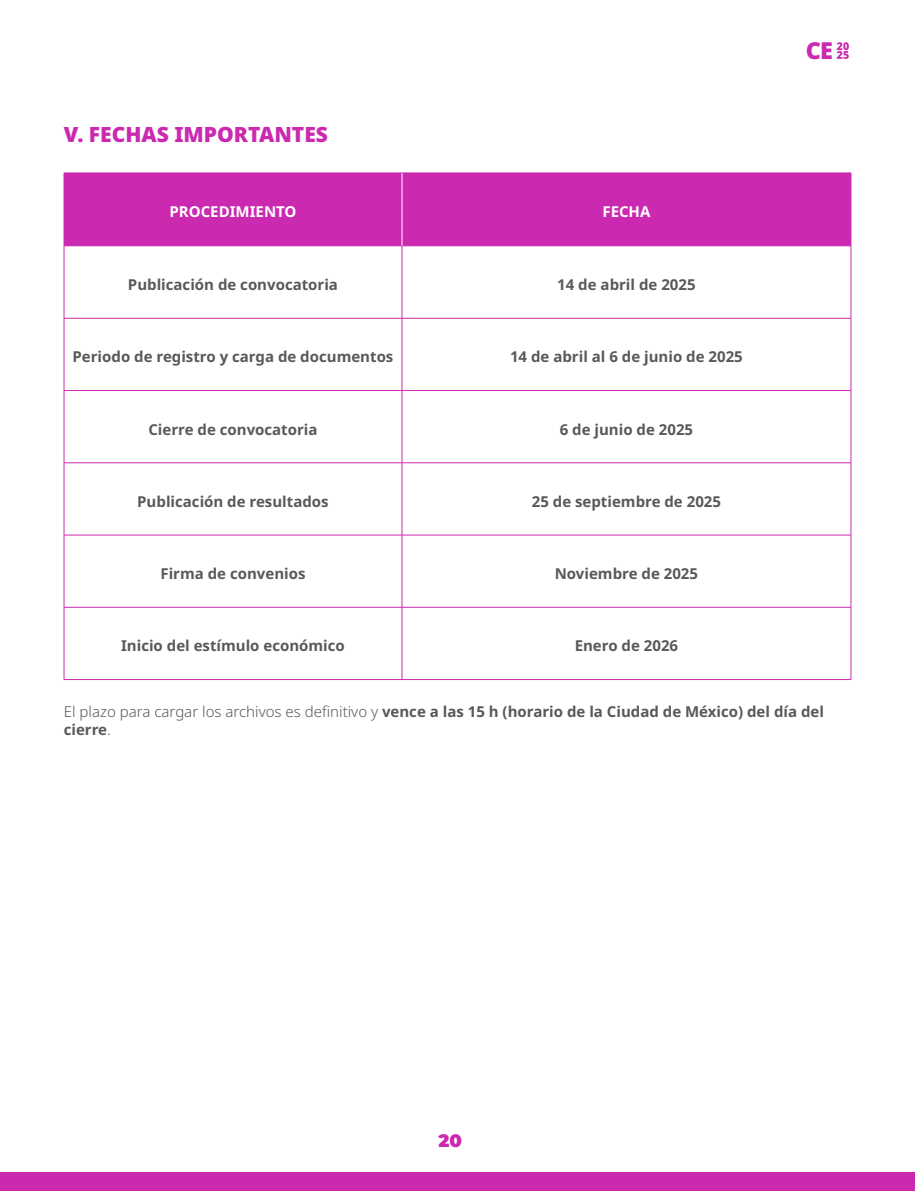
<style>
.page{position:relative;width:915px;height:1191px;background:#fff}
.page>*{position:absolute;margin:0;border:0;box-sizing:border-box;transform-origin:0 0}
.t1{font:900 23.25px "Noto Sans";color:#ca29b0}
.t2{font:900 21px "Noto Sans";color:#ca29b0}
.t3{font:900 18px "Montserrat";color:#ca29b0}
.t4{font:700 15px/18px "Noto Sans";color:#58595b}
.t5{font:700 15px "Noto Sans";color:#fff}
.s1{font-weight:300}
</style>
<div class="page">
<div style="left:0;top:1172px;width:914px;height:19px;background:#ca29b0"></div>
<svg style="left:836px;top:42px;width:12px;height:17px"></svg>
<div style="left:65px;top:174px;width:785px;height:71px;background:#ca29b0"></div>
<hr style="left:64px;top:173px;width:338px;height:1px;background:#ca29b0">
<hr style="left:64px;top:173px;width:1px;height:73px;background:#ca29b0">
<hr style="left:402px;top:173px;width:448px;height:1px;background:#ca29b0">
<hr style="left:850px;top:173px;width:1px;height:73px;background:#ca29b0">
<hr style="left:64px;top:245px;width:338px;height:1px;background:#ca29b0">
<hr style="left:64px;top:246px;width:1px;height:72px;background:#ca29b0">
<hr style="left:402px;top:245px;width:448px;height:1px;background:#ca29b0">
<hr style="left:401px;top:246px;width:1px;height:72px;background:#ca29b0">
<hr style="left:850px;top:246px;width:1px;height:72px;background:#ca29b0">
<hr style="left:64px;top:318px;width:338px;height:1px;background:#ca29b0">
<hr style="left:64px;top:318px;width:1px;height:72px;background:#ca29b0">
<hr style="left:402px;top:318px;width:448px;height:1px;background:#ca29b0">
<hr style="left:401px;top:318px;width:1px;height:72px;background:#ca29b0">
<hr style="left:850px;top:318px;width:1px;height:72px;background:#ca29b0">
<hr style="left:64px;top:390px;width:338px;height:1px;background:#ca29b0">
<hr style="left:64px;top:391px;width:1px;height:71px;background:#ca29b0">
<hr style="left:402px;top:390px;width:448px;height:1px;background:#ca29b0">
<hr style="left:401px;top:391px;width:1px;height:71px;background:#ca29b0">
<hr style="left:850px;top:391px;width:1px;height:71px;background:#ca29b0">
<hr style="left:64px;top:462px;width:338px;height:1px;background:#ca29b0">
<hr style="left:64px;top:463px;width:1px;height:72px;background:#ca29b0">
<hr style="left:402px;top:462px;width:448px;height:1px;background:#ca29b0">
<hr style="left:401px;top:463px;width:1px;height:72px;background:#ca29b0">
<hr style="left:850px;top:463px;width:1px;height:72px;background:#ca29b0">
<hr style="left:64px;top:535px;width:338px;height:1px;background:#ca29b0">
<hr style="left:64px;top:535px;width:1px;height:72px;background:#ca29b0">
<hr style="left:402px;top:535px;width:448px;height:1px;background:#ca29b0">
<hr style="left:401px;top:535px;width:1px;height:72px;background:#ca29b0">
<hr style="left:850px;top:535px;width:1px;height:72px;background:#ca29b0">
<hr style="left:64px;top:607px;width:338px;height:1px;background:#ca29b0">
<hr style="left:64px;top:607px;width:1px;height:72px;background:#ca29b0">
<hr style="left:402px;top:607px;width:448px;height:1px;background:#ca29b0">
<hr style="left:401px;top:607px;width:1px;height:72px;background:#ca29b0">
<hr style="left:850px;top:607px;width:1px;height:72px;background:#ca29b0">
<hr style="left:64px;top:679px;width:338px;height:1px;background:#ca29b0">
<hr style="left:402px;top:679px;width:448px;height:1px;background:#ca29b0">
<hr style="left:401px;top:173px;width:1px;height:73px;background:#fff">
<h2 class="t2" style="left:64px;top:118px;width:265px">V. FECHAS IMPORTANTES</h2>
<p class="t5" style="left:169px;top:201px;width:129px">PROCEDIMIENTO</p>
<p class="t5" style="left:602px;top:201px;width:50px">FECHA</p>
<p class="t4" style="left:128px;top:276px;width:211px">Publicación de convocatoria</p>
<p class="t4" style="left:557px;top:276px;width:140px">14 de abril de 2025</p>
<p class="t4" style="left:72px;top:348px;width:322px">Periodo de registro y carga de documentos</p>
<p class="t4" style="left:510px;top:348px;width:234px">14 de abril al 6 de junio de 2025</p>
<p class="t4" style="left:148px;top:420px;width:171px">Cierre de convocatoria</p>
<p class="t4" style="left:559px;top:420px;width:135px">6 de junio de 2025</p>
<p class="t4" style="left:137px;top:493px;width:193px">Publicación de resultados</p>
<p class="t4" style="left:531px;top:493px;width:191px">25 de septiembre de 2025</p>
<p class="t4" style="left:160px;top:565px;width:146px">Firma de convenios</p>
<p class="t4" style="left:554px;top:565px;width:145px">Noviembre de 2025</p>
<p class="t4" style="left:121px;top:637px;width:225px">Inicio del estímulo económico</p>
<p class="t4" style="left:574px;top:637px;width:105px">Enero de 2026</p>
<h1 class="t1" style="left:805px;top:33px;width:29px">CE</h1>
<p class="t4" style="left:64px;top:703px;width:761px"><span class="s1">El plazo para cargar los archivos es definitivo y</span> vence a las 15 h (horario de la Ciudad de México) del día del cierre<span class="s1">.</span></p>
<p class="t3" style="left:438px;top:1127px;width:25px">20</p>
</div>
